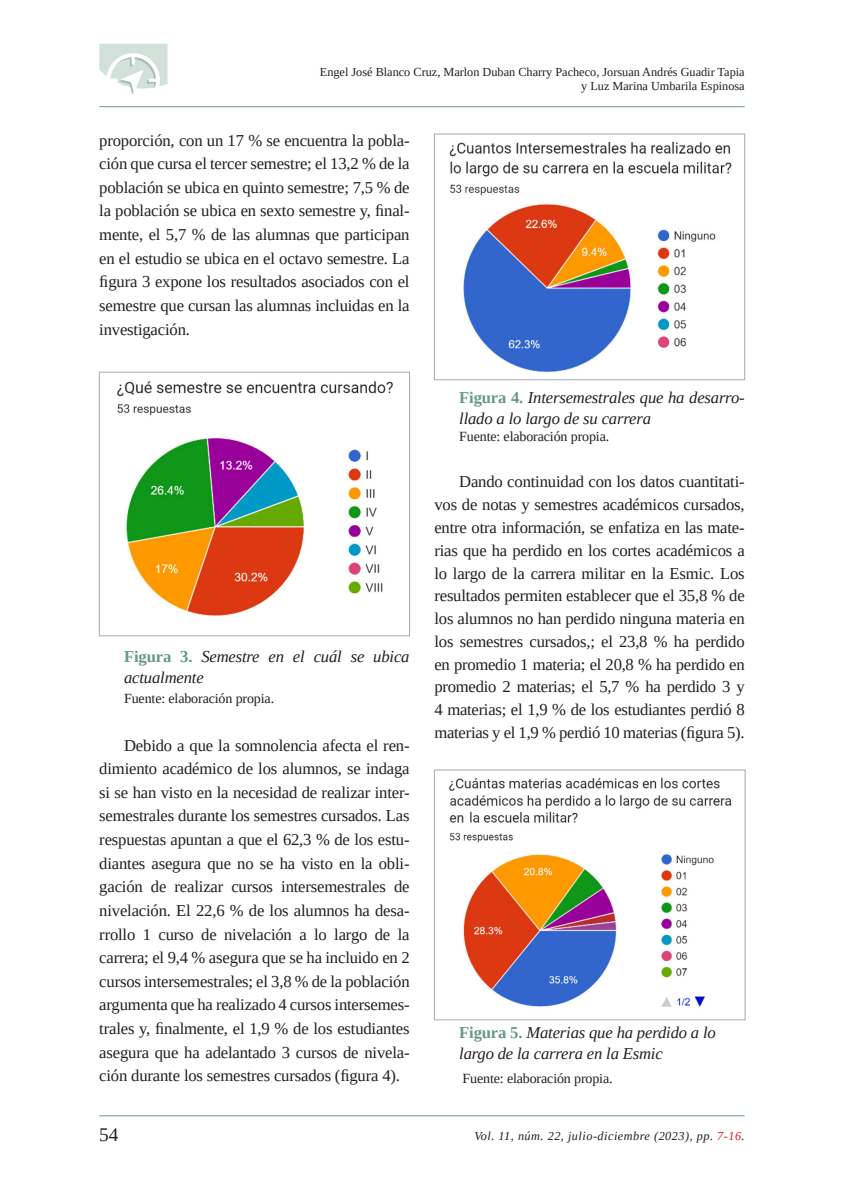
<style>
.page{position:relative;width:844px;height:1191px;background:#fff}
.page>*{position:absolute;margin:0;border:0;box-sizing:border-box;transform-origin:0 0}
.t1{font:19.25px "Tinos";color:#231f20}
.TEXTO_COMUN{font:16.62px/23.6px "Tinos";letter-spacing:-.01em;color:#231f20;text-align:justify}
.FIGURA_TEXTO{font:italic 16.62px/21px "Tinos";letter-spacing:-.01em;color:#231f20}
.FUENTE{font:14px "Tinos";letter-spacing:-.01em;color:#231f20}
.t2{font:12.25px/14px "Tinos";color:#231f20;text-align:right}
.t3{font:italic 12.25px "Tinos";letter-spacing:.04em;color:#231f20}
.s1{font-weight:700;font-style:normal;color:#669a83}
.s2{color:#d1232a}
</style>
<div class="page">
<hr style="left:99px;top:1115px;width:645px;height:1px;background:#669a83">
<hr style="left:99px;top:106px;width:645px;height:1px;background:#669a83">
<svg style="left:99px;top:44px;width:68px;height:50px"></svg>
<img style="left:117px;top:381px;width:276px;height:235px">
<div style="left:99px;top:372px;width:311px;height:264px;border:1px solid #a8a9ad"></div>
<img style="left:449px;top:141px;width:283px;height:232px">
<div style="left:434px;top:134px;width:311px;height:246px;border:1px solid #a8a9ad"></div>
<img style="left:449px;top:777px;width:283px;height:230px">
<div style="left:434px;top:769px;width:311px;height:251px;border:1px solid #a8a9ad"></div>
<p class="t2" style="left:320px;top:65px;width:426px">Engel José Blanco Cruz, Marlon Duban Charry Pacheco, Jorsuan Andrés Guadir Tapia y Luz Marina Umbarila Espinosa</p>
<p class="TEXTO_COMUN" style="left:99px;top:128px;width:312px">proporción, con un 17 % se encuentra la pobla&shy;ción que cursa el tercer semestre; el 13,2 % de la población se ubica en quinto semestre; 7,5 % de la población se ubica en sexto semestre y, final&shy;mente, el 5,7 % de las alumnas que participan en el estudio se ubica en el octavo semestre. La figura 3 expone los resultados asociados con el semestre que cursan las alumnas incluidas en la investigación.</p>
<p class="FIGURA_TEXTO" style="left:124px;top:646px;width:287px"><span class="s1">Figura 3.</span> Semestre en el cuál se ubica actualmente</p>
<p class="FUENTE" style="left:124px;top:689px;width:151px">Fuente: elaboración propia.</p>
<p class="TEXTO_COMUN" style="left:99px;top:733px;width:312px;text-indent:25px">Debido a que la somnolencia afecta el ren&shy;dimiento académico de los alumnos, se indaga si se han visto en la necesidad de realizar inter&shy;semestrales durante los semestres cursados. Las respuestas apuntan a que el 62,3 % de los estu&shy;diantes asegura que no se ha visto en la obli&shy;gación de realizar cursos intersemestrales de nivelación. El 22,6 % de los alumnos ha desa&shy;rrollo 1 curso de nivelación a lo largo de la carrera; el 9,4 % asegura que se ha incluido en 2 cursos intersemestrales; el 3,8 % de la población argumenta que ha realizado 4 cursos intersemes&shy;trales y, finalmente, el 1,9 % de los estudiantes asegura que ha adelantado 3 cursos de nivela&shy;ción durante los semestres cursados (figura 4).</p>
<p class="FIGURA_TEXTO" style="left:459px;top:386px;width:287px"><span class="s1">Figura 4.</span> Intersemestrales que ha desarro&shy;llado a lo largo de su carrera</p>
<p class="FUENTE" style="left:459px;top:427px;width:151px">Fuente: elaboración propia.</p>
<p class="TEXTO_COMUN" style="left:434px;top:470px;width:312px;line-height:22.8px;text-indent:25px">Dando continuidad con los datos cuantitati&shy;vos de notas y semestres académicos cursados, entre otra información, se enfatiza en las mate&shy;rias que ha perdido en los cortes académicos a lo largo de la carrera militar en la Esmic. Los resultados permiten establecer que el 35,8 % de los alumnos no han perdido ninguna materia en los semestres cursados,; el 23,8 % ha perdido en promedio 1 materia; el 20,8 % ha perdido en promedio 2 materias; el 5,7 % ha perdido 3 y 4 materias; el 1,9 % de los estudiantes perdió 8 materias y el 1,9 % perdió 10 materias (figura 5).</p>
<p class="FIGURA_TEXTO" style="left:459px;top:1022px;width:258px"><span class="s1">Figura 5.</span> Materias que ha perdido a lo largo de la carrera en la Esmic</p>
<p class="FUENTE" style="left:462px;top:1069px;width:151px">Fuente: elaboración propia.</p>
<p class="t1" style="left:99px;top:1122px;width:21px">54</p>
<p class="t3" style="left:474px;top:1128px;width:272px">Vol. 11, núm. 22, julio-diciembre (2023), pp. <span class="s2">7-16</span>.</p>
</div>
